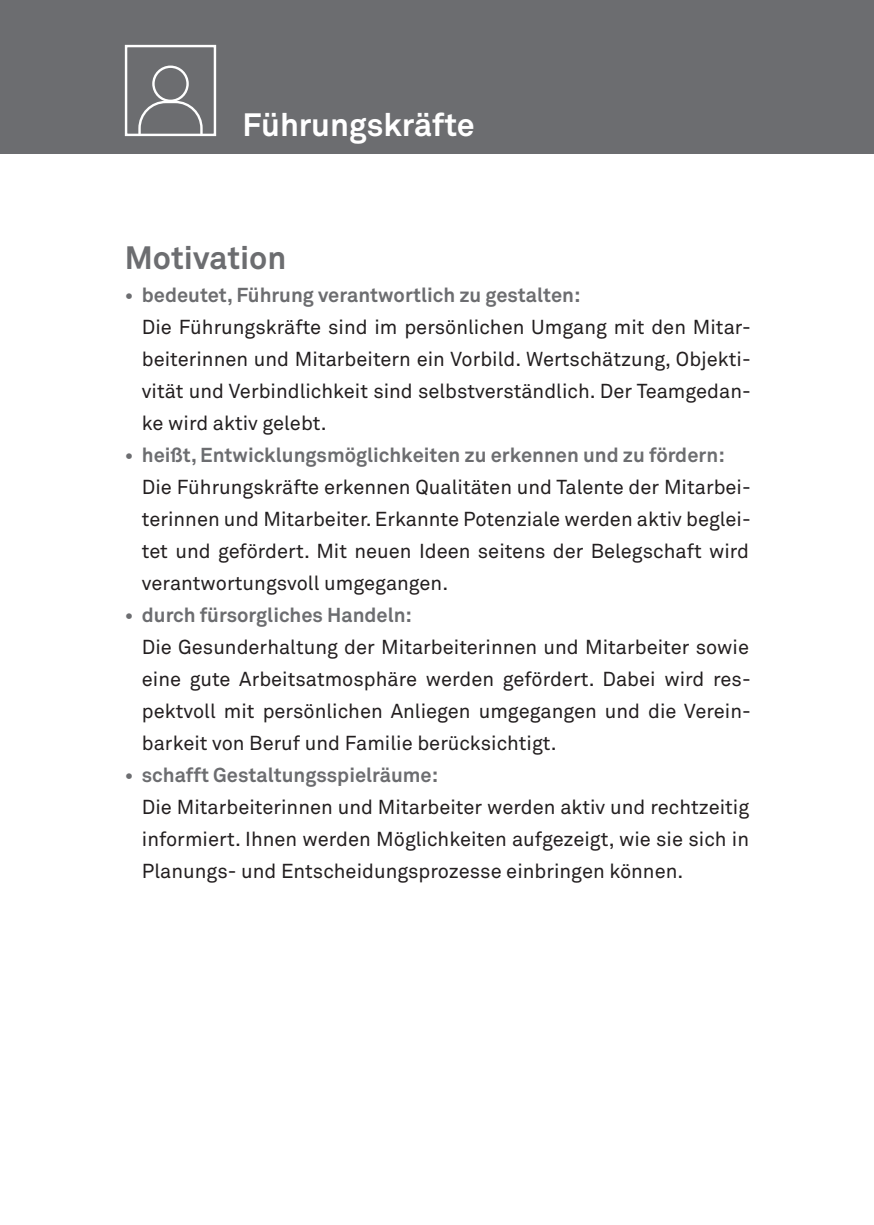
<style>
.page{position:relative;width:874px;height:1225px;background:#fff}
.page>*{position:absolute;margin:0;border:0;box-sizing:border-box;transform-origin:0 0}
.t1{font:700 32px "Akkurat";color:#fff}
.t2{font:700 32px "Akkurat";color:#6c6d70}
.t3{font:20px/32px "Akkurat";color:#231f20;text-align:justify}
.t4{font:700 20px "Akkurat";color:#6c6d70}
</style>
<div class="page">
<div style="left:0;top:0;width:873px;height:153px;background:#6c6d70"></div>
<svg style="left:138px;top:66px;width:64px;height:67px"></svg>
<div style="left:125px;top:45px;width:91px;height:91px;border:2px solid #fff"></div>
<p class="t1" style="left:242px;top:105px;width:233px">Führungskräfte</p>
<p class="t2" style="left:125px;top:238px;width:163px">Motivation</p>
<p class="t4" style="left:125px;top:282px;width:457px">• bedeutet, Führung verantwortlich zu gestalten:</p>
<p class="t3" style="left:142px;top:310px;width:610px">Die Führungskräfte sind im persönlichen Umgang mit den Mitar&shy;beiterinnen und Mitarbeitern ein Vorbild. Wertschätzung, Objekti&shy;vität und Verbindlichkeit sind selbstverständlich. Der Teamgedan&shy;ke wird aktiv gelebt.</p>
<p class="t4" style="left:125px;top:442px;width:601px">• heißt, Entwicklungsmöglichkeiten zu erkennen und zu fördern:</p>
<p class="t3" style="left:142px;top:470px;width:610px">Die Führungskräfte erkennen Qualitäten und Talente der Mitarbei&shy;terinnen und Mitarbeiter. Erkannte Potenziale werden aktiv beglei&shy;tet und gefördert. Mit neuen Ideen seitens der Belegschaft wird verantwortungsvoll umgegangen.</p>
<p class="t4" style="left:125px;top:602px;width:288px">• durch fürsorgliches Handeln:</p>
<p class="t3" style="left:142px;top:630px;width:610px">Die Gesunderhaltung der Mitarbeiterinnen und Mitarbeiter sowie eine gute Arbeitsatmosphäre werden gefördert. Dabei wird res&shy;pektvoll mit persönlichen Anliegen umgegangen und die Verein&shy;barkeit von Beruf und Familie berücksichtigt.</p>
<p class="t4" style="left:125px;top:762px;width:315px">• schafft Gestaltungsspielräume:</p>
<p class="t3" style="left:142px;top:790px;width:608px">Die Mitarbeiterinnen und Mitarbeiter werden aktiv und rechtzeitig informiert. Ihnen werden Möglichkeiten aufgezeigt, wie sie sich in Planungs- und Entscheidungsprozesse einbringen können.</p>
</div>
